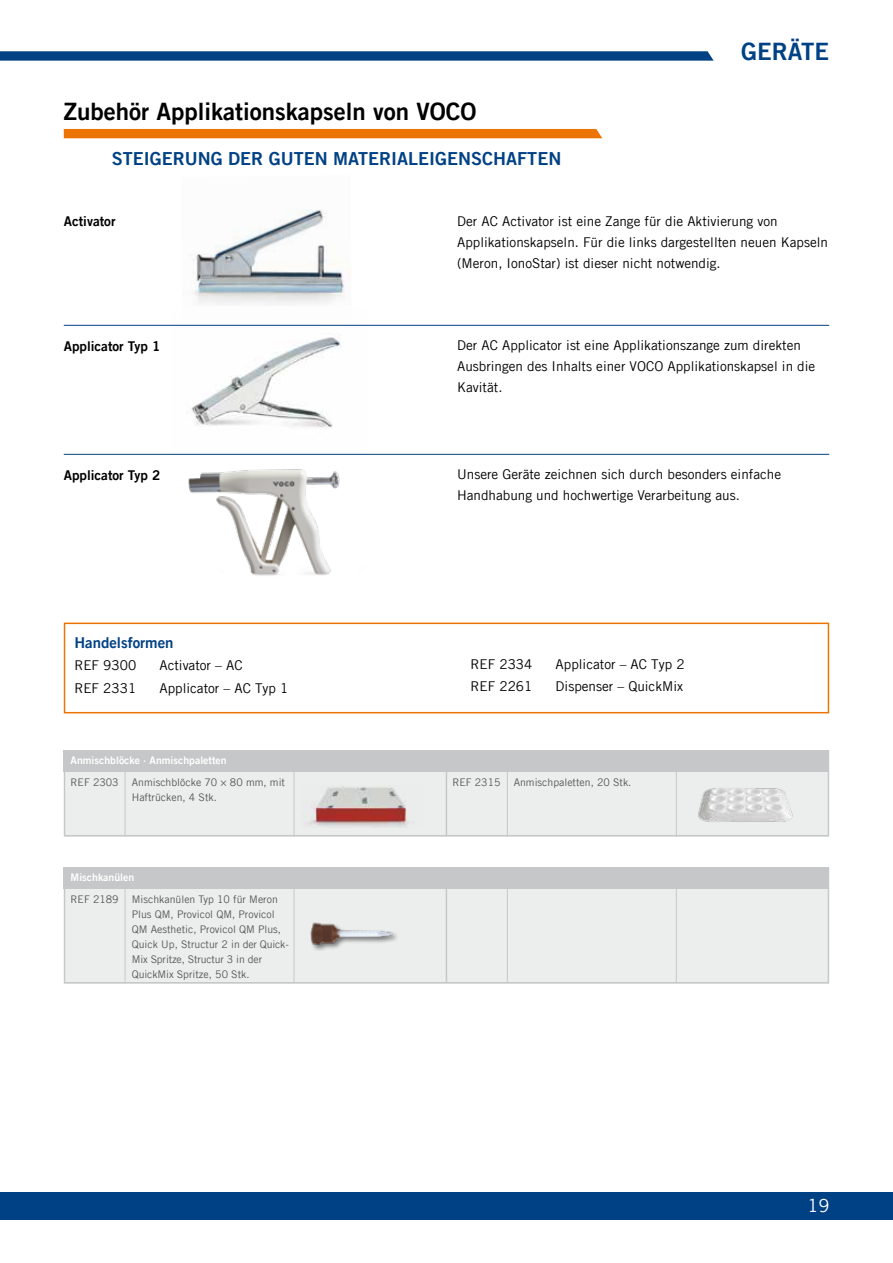
<style>
.page{position:relative;width:893px;height:1263px;background:#fff}
.page>*{position:absolute;margin:0;border:0;box-sizing:border-box;transform-origin:0 0}
.t1{font:24px "Trade Gothic LT Com Bd 2";color:#000}
.t2{font:24px "Trade Gothic LT Com Bd 2";color:#004185}
.t3{font:18px "Trade Gothic LT Com Bd 2";color:#004185}
.t4{font:18px "Trade Gothic LT Com";color:#fff}
.t5{font:15px "Trade Gothic LT Com Bd 2";color:#004185}
.t6{font:13.5px/21px "Trade Gothic LT Com";color:#000}
.t7{font:13.5px "Trade Gothic LT Com Bd 2";color:#000}
.t8{font:10.5px/15px "Trade Gothic LT Com";color:#58585a}
.t9{font:10.5px "Trade Gothic LT Com Bd 2";color:#fff}
</style>
<div class="page">
<div style="left:0;top:1192px;width:893px;height:28px;background:#004185"></div>
<svg style="left:0;top:51px;width:714px;height:10px;background:#114d8d"></svg>
<img style="left:194px;top:209px;width:151px;height:95px">
<img style="left:170px;top:324px;width:197px;height:130px">
<div style="left:64px;top:129px;width:538px;height:9px;background:#ec7404"></div>
<img style="left:188px;top:469px;width:152px;height:107px">
<hr style="left:64px;top:325px;width:765px;height:1px;background:#004185">
<hr style="left:64px;top:454px;width:765px;height:1px;background:#004185">
<div style="left:64px;top:772px;width:764px;height:64px;background:#eceded"></div>
<div style="left:64px;top:751px;width:765px;height:21px;background:#c6c7c8"></div>
<hr style="left:125px;top:769px;width:1px;height:67px;background:#c6c7c8">
<hr style="left:507px;top:769px;width:1px;height:67px;background:#c6c7c8">
<hr style="left:446px;top:769px;width:1px;height:67px;background:#c6c7c8">
<hr style="left:294px;top:769px;width:1px;height:67px;background:#c6c7c8">
<hr style="left:676px;top:769px;width:1px;height:67px;background:#c6c7c8">
<div style="left:64px;top:750px;width:765px;height:86px;border:1px solid #c6c7c8"></div>
<img style="left:302px;top:786px;width:106px;height:42px">
<img style="left:698px;top:788px;width:95px;height:34px">
<div style="left:64px;top:889px;width:764px;height:94px;background:#eceded"></div>
<hr style="left:446px;top:887px;width:1px;height:96px;background:#c6c7c8">
<div style="left:64px;top:868px;width:765px;height:21px;background:#c6c7c8"></div>
<hr style="left:125px;top:886px;width:1px;height:96px;background:#c6c7c8">
<hr style="left:294px;top:886px;width:1px;height:96px;background:#c6c7c8">
<img style="left:310px;top:922px;width:87px;height:29px">
<hr style="left:507px;top:888px;width:1px;height:95px;background:#c6c7c8">
<hr style="left:676px;top:888px;width:1px;height:95px;background:#c6c7c8">
<div style="left:64px;top:868px;width:765px;height:115px;border:2px solid #c6c7c8"></div>
<div style="left:64px;top:623px;width:765px;height:90px;border:2px solid #ec7404"></div>
<h1 class="t1" style="left:64px;top:97px;width:414px">Zubehör Applikationskapseln von VOCO</h1>
<h2 class="t3" style="left:112px;top:147px;width:451px">STEIGERUNG DER GUTEN MATERIALEIGENSCHAFTEN</h2>
<h1 class="t2" style="left:741px;top:37px;width:90px">GERÄTE</h1>
<p class="t7" style="left:64px;top:213px;width:53px">Activator</p>
<p class="t7" style="left:64px;top:337px;width:98px">Applicator Typ 1</p>
<p class="t7" style="left:64px;top:466px;width:98px">Applicator Typ 2</p>
<p class="t5" style="left:74px;top:633px;width:101px">Handelsformen</p>
<p class="t6" style="left:74px;top:655px;width:63px">REF 9300</p>
<p class="t6" style="left:159px;top:655px;width:85px">Activator – AC</p>
<p class="t6" style="left:74px;top:677px;width:63px">REF 2331</p>
<p class="t6" style="left:159px;top:677px;width:130px">Applicator – AC Typ 1</p>
<p class="t9" style="left:71px;top:754px;width:158px">Anmischblöcke · Anmischpaletten</p>
<p class="t6" style="left:457px;top:210px;width:372px">Der AC Activator ist eine Zange für die Aktivierung von<br>Applikationskapseln. Für die links dargestellten neuen Kapseln (Meron, IonoStar) ist dieser nicht notwendig.</p>
<p class="t6" style="left:457px;top:335px;width:360px">Der AC Applicator ist eine Applikationszange zum direkten<br>Ausbringen des Inhalts einer VOCO Applikationskapsel in die<br>Kavität.</p>
<p class="t6" style="left:457px;top:464px;width:325px">Unsere Geräte zeichnen sich durch besonders einfache<br>Handhabung und hochwertige Verarbeitung aus.</p>
<p class="t6" style="left:471px;top:653px;width:63px">REF 2334</p>
<p class="t6" style="left:556px;top:653px;width:130px">Applicator – AC Typ 2</p>
<p class="t6" style="left:471px;top:675px;width:63px">REF 2261</p>
<p class="t6" style="left:556px;top:675px;width:129px">Dispenser – QuickMix</p>
<p class="t8" style="left:71px;top:774px;width:216px">REF 2303 Anmischblöcke 70 × 80 mm, mit</p>
<p class="t8" style="left:452px;top:774px;width:50px">REF 2315</p>
<p class="t8" style="left:132px;top:789px;width:87px">Haftrücken, 4 Stk.</p>
<p class="t8" style="left:514px;top:774px;width:119px">Anmischpaletten, 20 Stk.</p>
<p class="t9" style="left:71px;top:871px;width:65px">Mischkanülen</p>
<p class="t8" style="left:132px;top:891px;width:159px;text-indent:-61px">REF 2189 Mischkanülen Typ 10 für Meron<br>Plus QM, Provicol QM, Provicol<br>QM Aesthetic, Provicol QM Plus,<br>Quick Up, Structur 2 in der Quick-<br>Mix Spritze, Structur 3 in der<br>QuickMix Spritze, 50 Stk.</p>
<h2 class="t4" style="left:808px;top:1195px;width:23px">19</h2>
</div>
